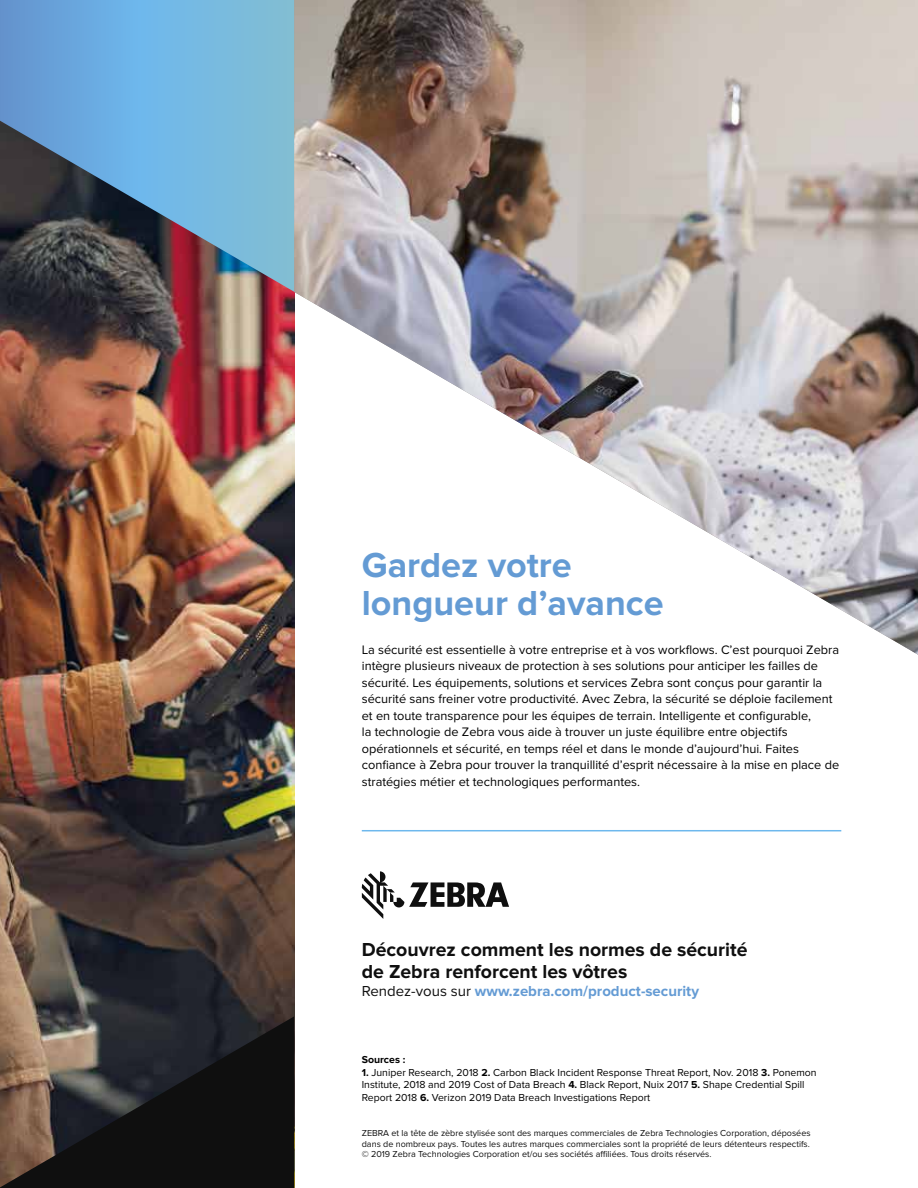
<style>
.page{position:relative;width:918px;height:1188px;background:#fff}
.page>*{position:absolute;margin:0;border:0;box-sizing:border-box;transform-origin:0 0}
.t1{font:700 36px/37.5px "Proxima Nova";color:#649bd4}
.t2{font:700 19.5px/22.5px "Proxima Nova";color:#0f0f0f}
.t3{font:700 15px "Proxima Nova";color:#649bd4}
.t4{font:12.75px/16.5px "Proxima Nova";color:#000}
.t5{font:10.5px/12.6px "Proxima Nova";color:#000}
.t6{font:700 10.5px "Proxima Nova";color:#000}
.t7{font:9px/10.8px "Proxima Nova";color:#0f0f0f;text-align:justify}
.s1{font-weight:400;color:#0f0f0f}
.s2{font-weight:700}
</style>
<div class="page">
<img style="left:0;top:292px;width:294px;height:724px">
<img style="left:294px;top:0;width:624px;height:655px">
<svg style="left:0;top:0;width:294px;height:292px;background:#638dac"></svg>
<svg style="left:0;top:1016px;width:294px;height:172px;background:#322d2a"></svg>
<svg style="left:362px;top:871px;width:147px;height:48px"></svg>
<hr style="left:362px;top:830px;width:479px;height:1px;background:#6eb8ed">
<h1 class="t1" style="left:362px;top:547px;width:304px">Gardez votre longueur d’avance</h1>
<p class="t4" style="left:362px;top:641px;width:479px">La sécurité est essentielle à votre entreprise et à vos workflows. C’est pourquoi Zebra intègre plusieurs niveaux de protection à ses solutions pour anticiper les failles de sécurité. Les équipements, solutions et services Zebra sont conçus pour garantir la sécurité sans freiner votre productivité. Avec Zebra, la sécurité se déploie facilement et en toute transparence pour les équipes de terrain. Intelligente et configurable,<br>la technologie de Zebra vous aide à trouver un juste équilibre entre objectifs opérationnels et sécurité, en temps réel et dans le monde d’aujourd’hui. Faites confiance à Zebra pour trouver la tranquillité d’esprit nécessaire à la mise en place de stratégies métier et technologiques performantes.</p>
<h2 class="t2" style="left:362px;top:938px;width:387px">Découvrez comment les normes de sécurité de Zebra renforcent les vôtres</h2>
<p class="t3" style="left:362px;top:982px;width:339px"><span class="s1">Rendez-vous sur</span> www.zebra.com/product-security</p>
<p class="t6" style="left:362px;top:1054px;width:45px">Sources :</p>
<p class="t5" style="left:362px;top:1066px;width:456px"><span class="s2">1.</span> Juniper Research, 2018 <span class="s2">2.</span> Carbon Black Incident Response Threat Report, Nov. 2018 <span class="s2">3.</span> Ponemon<br>Institute, 2018 and 2019 Cost of Data Breach <span class="s2">4.</span> Black Report, Nuix 2017 <span class="s2">5.</span> Shape Credential Spill<br>Report 2018 <span class="s2">6.</span> Verizon 2019 Data Breach Investigations Report</p>
<p class="t7" style="left:362px;top:1127px;width:450px">ZEBRA et la tête de zèbre stylisée sont des marques commerciales de Zebra Technologies Corporation, déposées dans de nombreux pays. Toutes les autres marques commerciales sont la propriété de leurs détenteurs respectifs. © 2019 Zebra Technologies Corporation et/ou ses sociétés affiliées. Tous droits réservés.</p>
</div>
